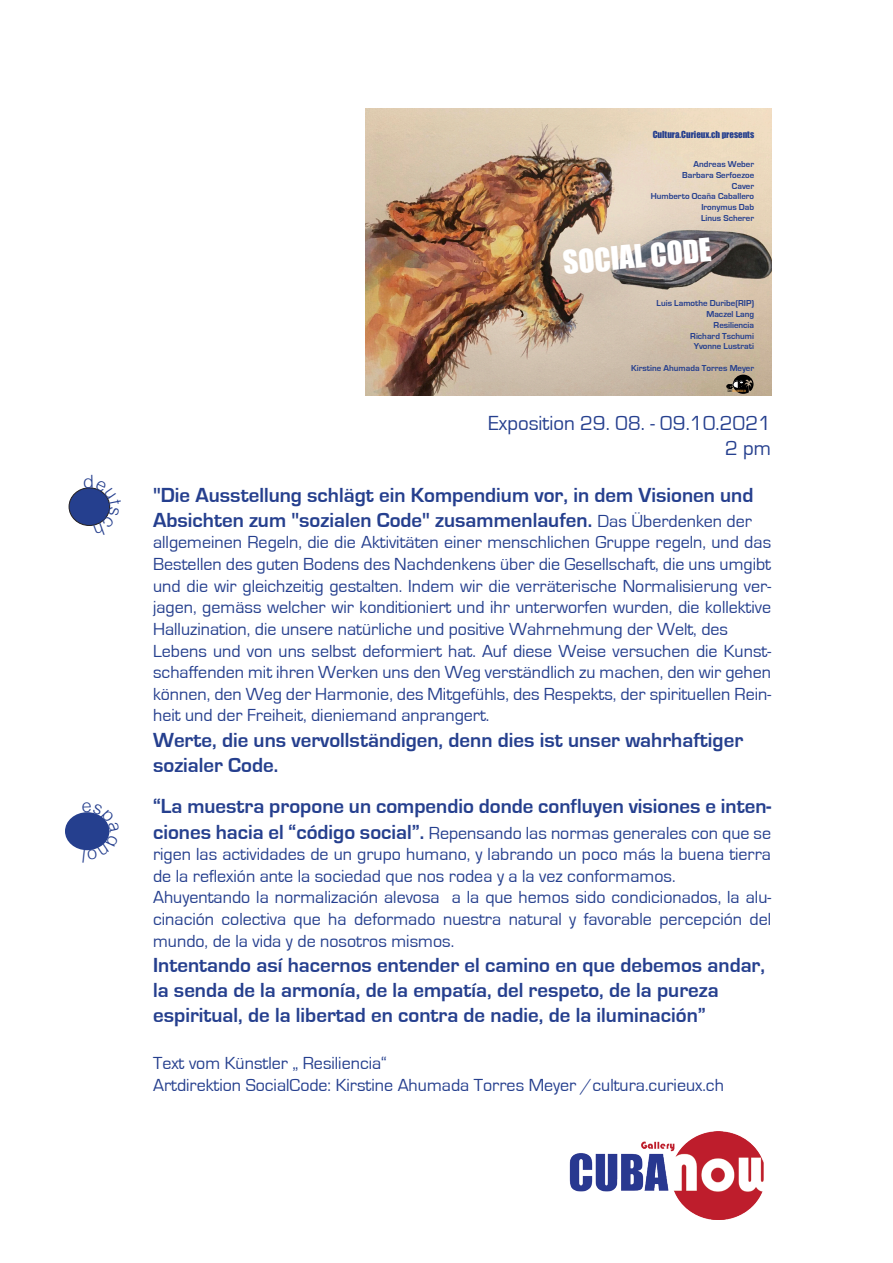
<style>
.page{position:relative;width:893px;height:1263px;background:#fff}
.page>*{position:absolute;margin:0;border:0;box-sizing:border-box;transform-origin:0 0}
.t1{font:29.7px "Impact";color:#fff}
._2__Untertitel{font:700 21px/25.2px "Eurostile";color:#253f8e}
._2__U-Titel_bold{font:700 21px/25.2px "Eurostile";color:#253f8e}
._2__Untertitel-2{font:21px "Eurostile";color:#253f8e}
.Lauftext{font:18px/21.6px "Eurostile";color:#253f8e;text-align:justify}
._2__Untertitel-3{font:18px/21.6px "Eurostile";color:#253f8e;text-align:justify}
.t2{font:13.05px "Braggadocio";color:#fff;scale:1.35 1}
.t3{font:700 8.85px/10.6px "Eurostile";color:#253f8e;text-align:right}
.t4{font:8.85px "Impact";color:#253f8e}
.t5{font:6.6px "Braggadocio";color:#000001;scale:1.35 1}
.t6{font:3.3px "Abolition Soft";color:#000001;scale:1.12 1}
.t7{font:2.85px "Abolition Soft";letter-spacing:-.01em;color:#faa847;scale:1.12 1}
.s1{font-weight:400;font-size:18px}
.s2{font-weight:700;font-size:21px}
</style>
<div class="page">
<img style="left:365px;top:108px;width:406px;height:287px">
<svg style="left:727px;top:375px;width:26px;height:19px"></svg>
<div style="left:69px;top:488px;width:41px;height:37px;background:#253f8e;border-radius:50%"></div>
<div style="left:69px;top:488px;width:41px;height:38px;border:1px solid #231f20;border-radius:50%"></div>
<div style="left:65px;top:812px;width:44px;height:38px;background:#253f8e;border-radius:50%"></div>
<img style="left:569px;top:1132px;width:195px;height:88px">
<svg style="left:84px;top:487px;width:27px;height:39px"></svg>
<svg style="left:82px;top:812px;width:28px;height:39px"></svg>
<p class="t4" style="left:653px;top:127px;width:103px">Cultura.Curieux.ch presents</p>
<p class="t3" style="left:651px;top:159px;width:105px">Andreas Weber<br>Barbara Serfoezoe<br>Caver<br>Humberto Ocaña Caballero<br>Ironymus Dab<br>Linus Scherer</p>
<p class="t1" style="left:561px;top:240px;width:150px;rotate:-5deg">SOCIAL CODE</p>
<p class="t3" style="left:657px;top:298px;width:99px">Luis Lamothe Duribe(RIP)<br>Maczel Lang<br>Resiliencia<br>Richard Tschumi<br>Yvonne Lustrati</p>
<p class="t3" style="left:631px;top:362px;width:125px">Kirstine Ahumada Torres Meyer</p>
<p class="t2" style="left:732px;top:376px;width:10px">c</p>
<p class="t7" style="left:732px;top:389px;width:13px">URA.CURIEUX.CH</p>
<p class="t5" style="left:727px;top:382px;width:6px">c</p>
<p class="t6" style="left:728px;top:389px;width:6px">CULT</p>
<p class="_2__Untertitel-2" style="left:488px;top:412px;width:284px">Exposition 29. 08. - 09.10.2021</p>
<p class="_2__Untertitel-2" style="left:725px;top:437px;width:48px">2 pm</p>
<p class="_2__U-Titel_bold" style="left:153px;top:482px;width:602px">"Die Ausstellung schlägt ein Kompendium vor, in dem Visionen und<br>Absichten zum "sozialen Code" zusammenlaufen. <span class="s1">Das Überdenken der</span></p>
<p class="Lauftext" style="left:153px;top:532px;width:620px">allgemeinen Regeln, die die Aktivitäten einer menschlichen Gruppe regeln, und das Bestellen des guten Bodens des Nachdenkens über die Gesellschaft, die uns umgibt und die wir gleichzeitig gestalten. Indem wir die verräterische Normalisierung ver&shy;jagen, gemäss welcher wir konditioniert und ihr unterworfen wurden, die kollektive Halluzination, die unsere natürliche und positive Wahrnehmung der Welt, des</p>
<p class="Lauftext" style="left:153px;top:640px;width:620px">Lebens und von uns selbst deformiert hat. Auf diese Weise versuchen die Kunst&shy;schaffenden mit ihren Werken uns den Weg verständlich zu machen, den wir gehen können, den Weg der Harmonie, des Mitgefühls, des Respekts, der spirituellen Rein&shy;heit und der Freiheit, dieniemand anprangert.</p>
<p class="_2__U-Titel_bold" style="left:153px;top:727px;width:592px">Werte, die uns vervollständigen, denn dies ist unser wahrhaftiger sozialer Code.</p>
<p class="_2__Untertitel" style="left:153px;top:794px;width:620px">“La muestra propone un compendio donde confluyen visiones e inten-</p>
<p class="_2__Untertitel-3" style="left:153px;top:822px;width:620px"><span class="s2">ciones hacia el “código social”.</span> Repensando las normas generales con que se rigen las actividades de un grupo humano, y labrando un poco más la buena tierra de la reflexión ante la sociedad que nos rodea y a la vez conformamos.</p>
<p class="_2__Untertitel-3" style="left:153px;top:887px;width:620px">Ahuyentando la normalización alevosa a la que hemos sido condicionados, la alu&shy;cinación colectiva que ha deformado nuestra natural y favorable percepción del mundo, de la vida y de nosotros mismos.</p>
<p class="_2__Untertitel" style="left:153px;top:953px;width:614px">Intentando así hacernos entender el camino en que debemos andar, la senda de la armonía, de la empatía, del respeto, de la pureza</p>
<p class="_2__Untertitel" style="left:153px;top:1003px;width:554px">espiritual, de la libertad en contra de nadie, de la iluminación”</p>
<p class="Lauftext" style="left:153px;top:1053px;width:235px">Text vom Künstler „ Resiliencia“</p>
<p class="Lauftext" style="left:153px;top:1074px;width:572px">Artdirektion SocialCode: Kirstine Ahumada Torres Meyer /cultura.curieux.ch</p>
</div>
